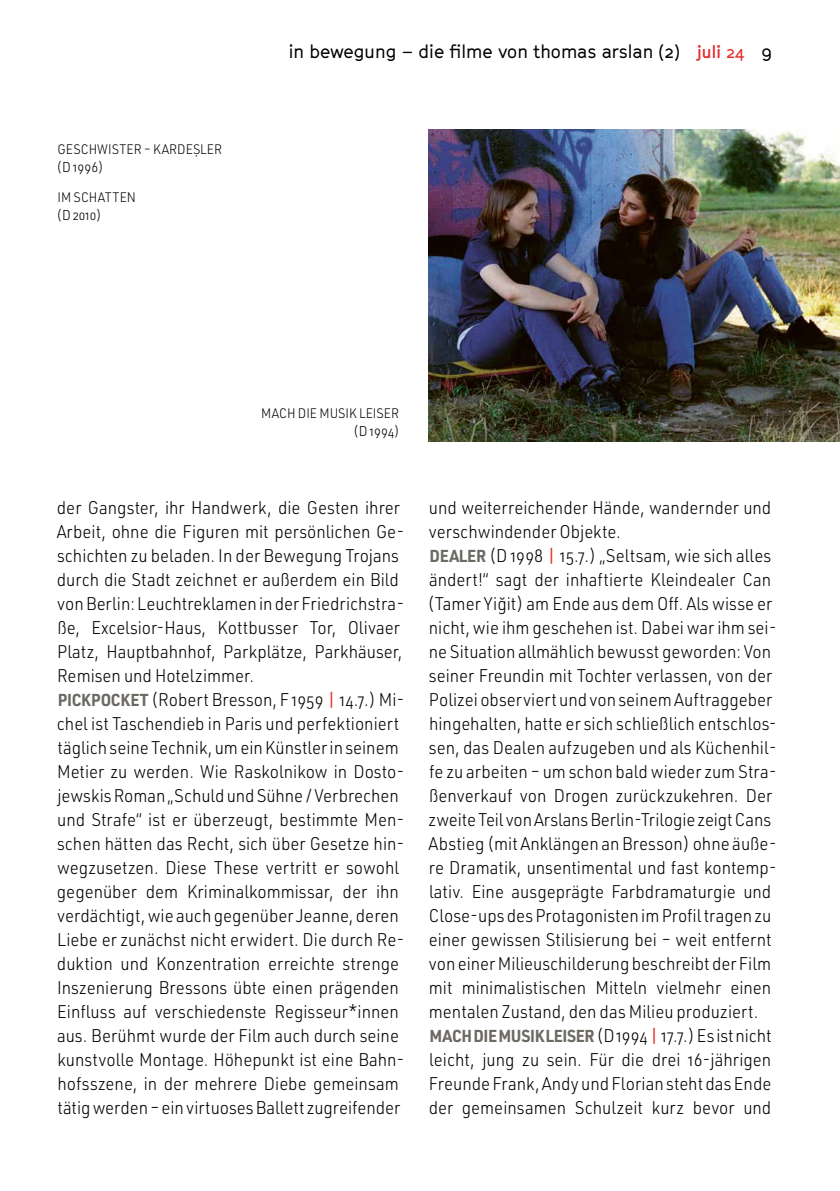
<style>
.page{position:relative;width:840px;height:1191px;background:#fff}
.page>*{position:absolute;margin:0;border:0;box-sizing:border-box;transform-origin:0 0}
.Brot_2{font:300 18px/24px "URWDIN";color:#000;scale:.92 1}
.Brot_2_60_70_80{font:300 18px/24px "URWDIN";color:#000;text-align:justify;scale:.92 1}
.Kolumnentitel{font:18px "GT Cinetype";color:#000}
.BU{font:300 14px "URWDIN";color:#000;scale:.92 1}
.BU-2{font:300 13.6px "URWDIN";color:#000;scale:.93 1}
.s1{font-weight:700;font-size:17px;color:#e42b2c}
.s2{font-size:17px;color:#e42b2c}
.s3{font-weight:700;font-size:17px;color:#6c6a63}
.s4{font-family:"URWDIN Cond";font-weight:400;color:#e42b2c}
</style>
<div class="page">
<img style="left:428px;top:130px;width:411px;height:312px">
<p class="BU-2" style="left:57px;top:140px;width:178px">GESCHWISTER – KARDEŞLER</p>
<p class="BU" style="left:56px;top:158px;width:53px">(D 1996)</p>
<p class="BU-2" style="left:58px;top:188px;width:86px">IM SCHATTEN</p>
<p class="BU" style="left:56px;top:206px;width:51px">(D 2010)</p>
<p class="Kolumnentitel" style="left:289px;top:41px;width:484px">in bewegung – die filme von thomas arslan (2) <span class="s1">juli</span> <span class="s2">24</span> 9</p>
<p class="BU-2" style="left:261px;top:404px;width:150px">MACH DIE MUSIK LEISER</p>
<p class="BU" style="left:353px;top:422px;width:52px">(D 1994)</p>
<p class="Brot_2" style="left:57px;top:495px;width:379px">der Gangster, ihr Handwerk, die Gesten ihrer Arbeit, ohne die Figuren mit persönlichen Ge&shy;schichten zu beladen. In der Bewegung Trojans durch die Stadt zeichnet er außerdem ein Bild von Berlin: Leuchtreklamen in der Friedrichstra&shy;ße, Excelsior-Haus, Kottbusser Tor, Olivaer Platz, Hauptbahnhof, Parkplätze, Parkhäuser, Remisen und Hotelzimmer.</p>
<p class="Brot_2" style="left:57px;top:687px;width:379px"><span class="s3">PICKPOCKET</span> (Robert Bresson, F 1959 <span class="s4">|</span> 14.7.) Mi&shy;chel ist Taschendieb in Paris und perfektioniert täglich seine Technik, um ein Künstler in seinem Metier zu werden. Wie Raskolnikow in Dosto&shy;jewskis Roman „Schuld und Sühne / Verbrechen und Strafe“ ist er überzeugt, bestimmte Men&shy;schen hätten das Recht, sich über Gesetze hin&shy;wegzusetzen. Diese These vertritt er sowohl gegenüber dem Kriminalkommissar, der ihn verdächtigt, wie auch gegenüber Jeanne, deren Liebe er zunächst nicht erwidert. Die durch Re&shy;duktion und Konzentration erreichte strenge Inszenierung Bressons übte einen prägenden Einfluss auf verschiedenste Regisseur*innen aus. Berühmt wurde der Film auch durch seine kunstvolle Montage. Höhepunkt ist eine Bahn&shy;hofsszene, in der mehrere Diebe gemeinsam tätig werden – ein virtuoses Ballett zugreifender</p>
<p class="Brot_2" style="left:428px;top:495px;width:373px">und weiterreichender Hände, wandernder und verschwindender Objekte.</p>
<p class="Brot_2" style="left:427px;top:543px;width:381px"><span class="s3">DEALER</span> (D 1998 <span class="s4">|</span> 15.7.) „Seltsam, wie sich alles ändert!“ sagt der inhaftierte Kleindealer Can (Tamer Yiğit) am Ende aus dem Off. Als wisse er nicht, wie ihm geschehen ist. Dabei war ihm sei&shy;ne Situation allmählich bewusst geworden: Von seiner Freundin mit Tochter verlassen, von der Polizei observiert und von seinem Auftraggeber hingehalten, hatte er sich schließlich entschlos&shy;sen, das Dealen aufzugeben und als Küchenhil&shy;fe zu arbeiten – um schon bald wieder zum Stra&shy;ßenverkauf von Drogen zurückzukehren. Der zweite Teil von Arslans Berlin-Trilogie zeigt Cans Abstieg (mit Anklängen an Bresson) ohne äuße&shy;re Dramatik, unsentimental und fast kontemp&shy;lativ. Eine ausgeprägte Farbdramaturgie und Close-ups des Protagonisten im Profil tragen zu einer gewissen Stilisierung bei – weit entfernt von einer Milieuschilderung beschreibt der Film mit minimalistischen Mitteln vielmehr einen mentalen Zustand, den das Milieu produziert.</p>
<p class="Brot_2_60_70_80" style="left:428px;top:1023px;width:374px"><span class="s3">MACH DIE MUSIK LEISER</span> (D 1994 <span class="s4">|</span> 17.7.) Es ist nicht leicht, jung zu sein. Für die drei 16-jährigen Freunde Frank, Andy und Florian steht das Ende der gemeinsamen Schulzeit kurz bevor und</p>
</div>
